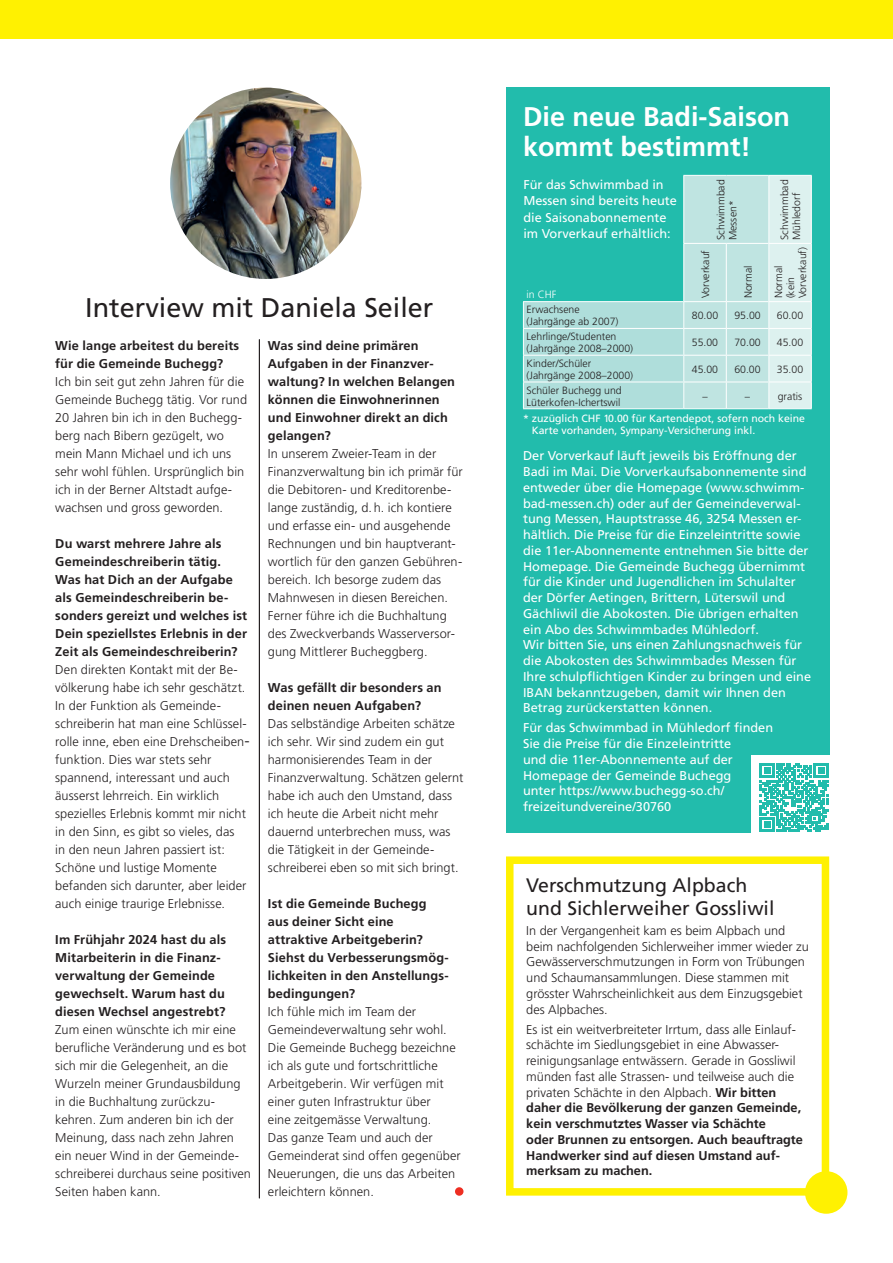
<style>
.page{position:relative;width:893px;height:1263px;background:#fff}
.page>*{position:absolute;margin:0;border:0;box-sizing:border-box;transform-origin:0 0}
.t1{font:27px/30px "Frutiger LT 65 Bd";color:#fff}
.t2{font:27px "Frutiger LT 55 Rm";color:#231f20}
.t3{font:19.5px/22.5px "Frutiger LT 55 Rm";color:#231f20}
.t4{font:12.75px/18px "Frutiger LT 45 Lt";letter-spacing:.005em;color:#231f20}
.t5{font:12.75px/15.8px "Frutiger LT 55 Rm";color:#fff}
.t6{font:12.75px/18px "Frutiger LT 65 Bd";letter-spacing:.01em;color:#231f20}
.t7{font:10.5px/12px "Frutiger LT 45 Lt";color:#231f20}
.t8{font:10.5px/12px "Frutiger LT 55 Rm";color:#fff}
.t9{font:10.5px "Frutiger LT 45 Lt";color:#fff}
.s1{font-family:"Frutiger LT 65 Bd"}
</style>
<div class="page">
<div style="left:0;top:0;width:893px;height:38px;background:#fff101"></div>
<img style="left:170px;top:88px;width:191px;height:191px;border-radius:96px">
<div style="left:506px;top:88px;width:323px;height:745px;background:#22bcac"></div>
<svg style="left:523px;top:175px;width:289px;height:234px"></svg>
<hr style="left:523px;top:408px;width:161px;height:1px;background:#fff">
<div style="left:455px;top:1187px;width:8px;height:9px;background:#ee2e22;border-radius:50%"></div>
<hr style="left:259px;top:339px;width:1px;height:859px;background:#231f20">
<div style="left:506px;top:856px;width:323px;height:339px;border:8px solid #fff101"></div>
<div style="left:805px;top:1171px;width:42px;height:43px;background:#fff101;border-radius:50%"></div>
<div style="left:752px;top:755px;width:85px;height:85px;background:#fff"></div>
<svg style="left:760px;top:763px;width:68px;height:69px"></svg>
<h1 class="t2" style="left:85px;top:292px;width:350px">Interview mit Daniela Seiler</h1>
<p class="t6" style="left:55px;top:336px;width:185px">Wie lange arbeitest du bereits für die Gemeinde Buchegg?</p>
<p class="t4" style="left:55px;top:372px;width:193px">Ich bin seit gut zehn Jahren für die<br>Gemeinde Buchegg tätig. Vor rund<br>20 Jahren bin ich in den Buchegg&shy;berg nach Bibern gezügelt, wo mein Mann Michael und ich uns sehr wohl fühlen. Ursprünglich bin ich in der Berner Altstadt aufge&shy;wachsen und gross geworden.</p>
<p class="t6" style="left:55px;top:534px;width:193px">Du warst mehrere Jahre als<br>Gemeindeschreiberin tätig.<br>Was hat Dich an der Aufgabe als Gemeindeschreiberin be&shy;sonders gereizt und welches ist<br>Dein speziellstes Erlebnis in der<br>Zeit als Gemeindeschreiberin?</p>
<p class="t4" style="left:55px;top:660px;width:195px">Den direkten Kontakt mit der Be&shy;völkerung habe ich sehr geschätzt.<br>In der Funktion als Gemeinde&shy;schreiberin hat man eine Schlüssel&shy;rolle inne, eben eine Drehscheiben&shy;funktion. Dies war stets sehr spannend, interessant und auch äusserst lehrreich. Ein wirklich spezielles Erlebnis kommt mir nicht in den Sinn, es gibt so vieles, das<br>in den neun Jahren passiert ist:<br>Schöne und lustige Momente befanden sich darunter, aber leider auch einige traurige Erlebnisse.</p>
<p class="t6" style="left:55px;top:930px;width:172px">Im Frühjahr 2024 hast du als<br>Mitarbeiterin in die Finanz&shy;verwaltung der Gemeinde gewechselt. Warum hast du diesen Wechsel angestrebt?</p>
<p class="t4" style="left:55px;top:1020px;width:197px">Zum einen wünschte ich mir eine berufliche Veränderung und es bot sich mir die Gelegenheit, an die<br>Wurzeln meiner Grundausbildung in die Buchhaltung zurückzu&shy;kehren. Zum anderen bin ich der<br>Meinung, dass nach zehn Jahren ein neuer Wind in der Gemeinde&shy;schreiberei durchaus seine positiven<br>Seiten haben kann.</p>
<p class="t6" style="left:268px;top:336px;width:189px">Was sind deine primären<br>Aufgaben in der Finanzver&shy;waltung? In welchen Belangen können die Einwohnerinnen und Einwohner direkt an dich gelangen?</p>
<p class="t4" style="left:268px;top:444px;width:196px">In unserem Zweier-Team in der<br>Finanzverwaltung bin ich primär für die Debitoren- und Kreditorenbe&shy;lange zuständig, d.h. ich kontiere und erfasse ein- und ausgehende<br>Rechnungen und bin hauptverant&shy;wortlich für den ganzen Gebühren&shy;bereich. Ich besorge zudem das<br>Mahnwesen in diesen Bereichen.<br>Ferner führe ich die Buchhaltung des Zweckverbands Wasserversor&shy;gung Mittlerer Bucheggberg.</p>
<p class="t6" style="left:268px;top:678px;width:175px">Was gefällt dir besonders an deinen neuen Aufgaben?</p>
<p class="t4" style="left:268px;top:714px;width:197px">Das selbständige Arbeiten schätze ich sehr. Wir sind zudem ein gut harmonisierendes Team in der<br>Finanzverwaltung. Schätzen gelernt habe ich auch den Umstand, dass ich heute die Arbeit nicht mehr dauernd unterbrechen muss, was die Tätigkeit in der Gemeinde&shy;schreiberei eben so mit sich bringt.</p>
<p class="t6" style="left:268px;top:894px;width:182px">Ist die Gemeinde Buchegg aus deiner Sicht eine attraktive Arbeitgeberin?<br>Siehst du Verbesserungsmög&shy;lichkeiten in den Anstellungs&shy;bedingungen?</p>
<p class="t4" style="left:268px;top:1002px;width:194px">Ich fühle mich im Team der<br>Gemeindeverwaltung sehr wohl.<br>Die Gemeinde Buchegg bezeichne ich als gute und fortschrittliche<br>Arbeitgeberin. Wir verfügen mit einer guten Infrastruktur über<br>eine zeitgemässe Verwaltung.<br>Das ganze Team und auch der<br>Gemeinderat sind offen gegenüber<br>Neuerungen, die uns das Arbeiten erleichtern können.</p>
<h1 class="t1" style="left:523px;top:102px;width:269px">Die neue Badi-Saison kommt bestimmt!</h1>
<p class="t5" style="left:523px;top:176px;width:155px;line-height:16.5px">Für das Schwimmbad in<br>Messen sind bereits heute die Saisonabonnemente im Vorverkauf erhältlich:</p>
<p class="t7" style="left:715px;top:240px;width:62px;rotate:-90deg">Schwimmbad<br>Messen*</p>
<p class="t7" style="left:779px;top:240px;width:62px;rotate:-90deg">Schwimmbad<br>Mühledorf</p>
<p class="t9" style="left:527px;top:289px;width:31px">in CHF</p>
<p class="t7" style="left:700px;top:298px;width:50px;rotate:-90deg">Vorverkauf</p>
<p class="t7" style="left:742px;top:298px;width:34px;rotate:-90deg">Normal</p>
<p class="t7" style="left:773px;top:298px;width:53px;rotate:-90deg">Normal (kein<br>Vorverkauf)</p>
<p class="t7" style="left:527px;top:304px;width:93px">Erwachsene (Jahrgänge ab 2007)</p>
<p class="t7" style="left:692px;top:310px;width:28px">80.00</p>
<p class="t7" style="left:734px;top:310px;width:28px">95.00</p>
<p class="t7" style="left:777px;top:310px;width:28px">60.00</p>
<p class="t7" style="left:527px;top:331px;width:108px">Lehrlinge/Studenten (Jahrgänge 2008–2000)</p>
<p class="t7" style="left:692px;top:337px;width:28px">55.00</p>
<p class="t7" style="left:734px;top:337px;width:28px">70.00</p>
<p class="t7" style="left:777px;top:337px;width:28px">45.00</p>
<p class="t7" style="left:527px;top:357px;width:108px">Kinder/Schüler (Jahrgänge 2008–2000)</p>
<p class="t7" style="left:692px;top:363px;width:28px">45.00</p>
<p class="t7" style="left:734px;top:363px;width:28px">60.00</p>
<p class="t7" style="left:777px;top:363px;width:28px">35.00</p>
<p class="t7" style="left:527px;top:384px;width:97px">Schüler Buchegg und<br>Lüterkofen-Ichertswil</p>
<p class="t7" style="left:702px;top:390px;width:7px">–</p>
<p class="t7" style="left:745px;top:390px;width:7px">–</p>
<p class="t7" style="left:778px;top:390px;width:26px">gratis</p>
<p class="t8" style="left:532px;top:413px;width:275px;text-indent:-9px">* zuzüglich CHF 10.00 für Kartendepot, sofern noch keine<br>Karte vorhanden, Sympany-Versicherung inkl.</p>
<p class="t5" style="left:523px;top:448px;width:290px">Der Vorverkauf läuft jeweils bis Eröffnung der Badi im Mai. Die Vorverkaufsabonnemente sind entweder über die Homepage (www.schwimm&shy;bad-messen.ch) oder auf der Gemeindeverwal&shy;tung Messen, Hauptstrasse 46, 3254 Messen er&shy;hältlich. Die Preise für die Einzeleintritte sowie die 11er-Abonnemente entnehmen Sie bitte der Homepage. Die Gemeinde Buchegg übernimmt für die Kinder und Jugendlichen im Schulalter der Dörfer Aetingen, Brittern, Lüterswil und Gächliwil die Abokosten. Die übrigen erhalten ein Abo des Schwimmbades Mühledorf.<br>Wir bitten Sie, uns einen Zahlungsnachweis für die Abokosten des Schwimmbades Messen für Ihre schulpflichtigen Kinder zu bringen und eine IBAN bekanntzugeben, damit wir Ihnen den Betrag zurückerstatten können.</p>
<p class="t5" style="left:523px;top:720px;width:252px">Für das Schwimmbad in Mühledorf finden Sie die Preise für die Einzeleintritte<br>und die 11er-Abonnemente auf der Homepage der Gemeinde Buchegg<br>unter https://www.buchegg-so.ch/ freizeitundvereine/30760</p>
<h2 class="t3" style="left:526px;top:874px;width:250px">Verschmutzung Alpbach und Sichlerweiher Gossliwil</h2>
<p class="t4" style="left:526px;top:923px;width:284px;line-height:15.8px">In der Vergangenheit kam es beim Alpbach und beim nachfolgenden Sichlerweiher immer wieder zu Gewässerverschmutzungen in Form von Trübungen und Schaumansammlungen. Diese stammen mit grösster Wahrscheinlichkeit aus dem Einzugsgebiet des Alpbaches.</p>
<p class="t4" style="left:526px;top:1021px;width:271px;line-height:15.8px">Es ist ein weitverbreiteter Irrtum, dass alle Einlauf&shy;schächte im Siedlungsgebiet in eine Abwasser&shy;reinigungsanlage entwässern. Gerade in Gossliwil münden fast alle Strassen- und teilweise auch die privaten Schächte in den Alpbach. <span class="s1">Wir bitten</span></p>
<p class="t6" style="left:526px;top:1100px;width:278px;line-height:15.8px">daher die Bevölkerung der ganzen Gemeinde, kein verschmutztes Wasser via Schächte<br>oder Brunnen zu entsorgen. Auch beauftragte Handwerker sind auf diesen Umstand auf&shy;merksam zu machen.</p>
</div>
